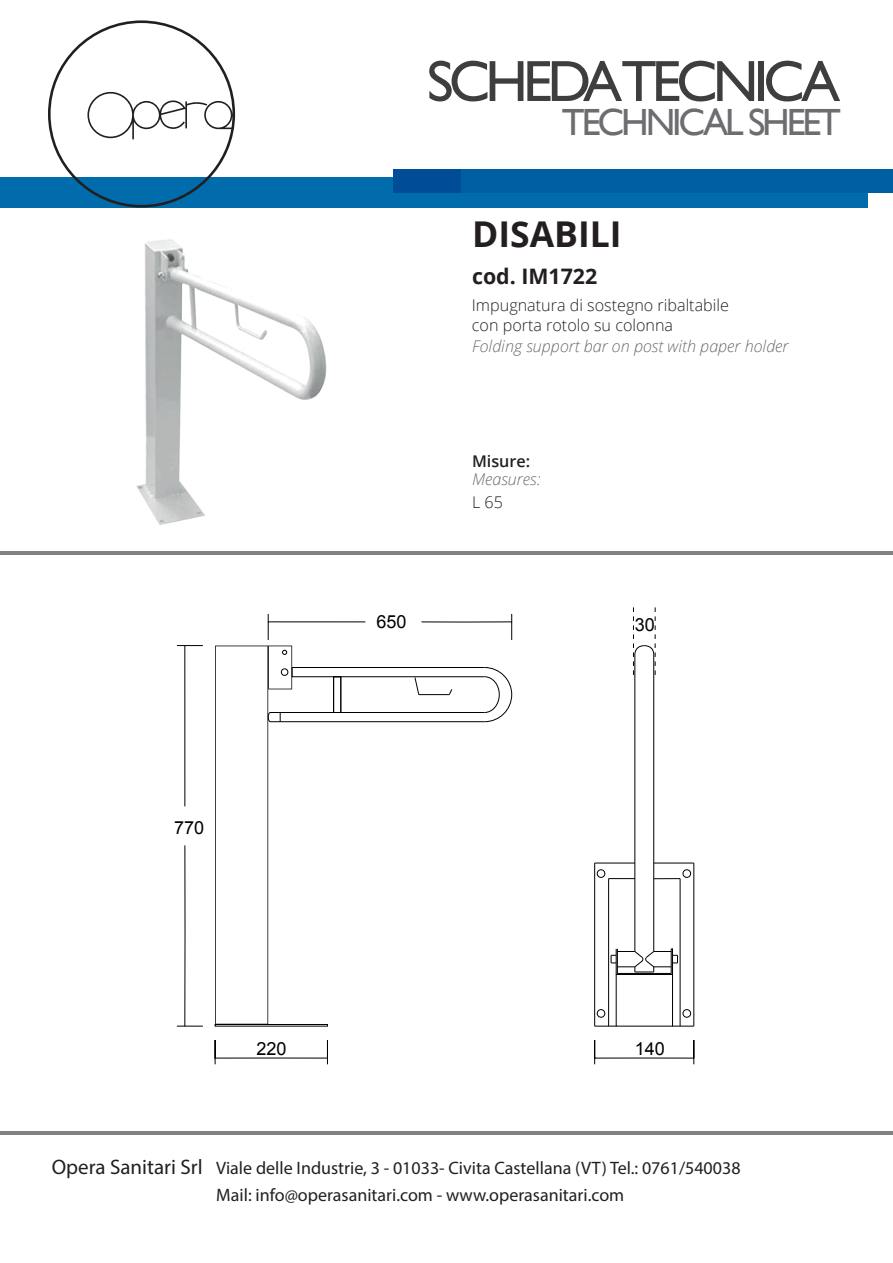
<style>
.page{position:relative;width:893px;height:1263px;background:#fff}
.page>*{position:absolute;margin:0;border:0;box-sizing:border-box;transform-origin:0 0}
.t1{font:58.35px "Gill Sans";letter-spacing:-.085em;color:#3e3e3f}
.t2{font:37.95px "Gill Sans";letter-spacing:-.085em;color:#6c6d70}
.t3{font:700 35.55px "Open Sans";color:#231f20}
.t4{font:700 21.3px "Open Sans";color:#231f20}
.t5{font:21px "Myriad Pro";color:#231f20}
.t6{font:18px/27px "Myriad Pro";color:#231f20}
.t7{font:18px "Arial";color:#000001}
.t8{font:300 16.2px/19.4px "Open Sans";color:#231f20}
.t9{font:italic 300 16.2px "Open Sans";color:#6c6d70}
.t10{font:600 16.2px "Open Sans";color:#231f20}
</style>
<div class="page">
<div style="left:0;top:177px;width:868px;height:31px;background:#006cac"></div>
<div style="left:393px;top:169px;width:500px;height:24px;background:#005fa3"></div>
<div style="left:393px;top:169px;width:67px;height:24px;background:#004c97"></div>
<hr style="left:0;top:1131px;width:893px;height:3px;background:#808285">
<hr style="left:0;top:551px;width:893px;height:3px;background:#808285">
<svg style="left:48px;top:20px;width:187px;height:188px"></svg>
<img style="left:136px;top:239px;width:191px;height:286px">
<hr style="left:653px;top:654px;width:1px;height:297px;background:#000001">
<hr style="left:634px;top:654px;width:1px;height:297px;background:#000001">
<svg style="left:615px;top:956px;width:63px;height:19px"></svg>
<div style="left:616px;top:974px;width:57px;height:52px;border:1px solid #000001"></div>
<svg style="left:595px;top:1026px;width:21px;height:1px"></svg>
<svg style="left:672px;top:1026px;width:22px;height:1px"></svg>
<hr style="left:594px;top:863px;width:1px;height:163px;background:#000001">
<hr style="left:608px;top:879px;width:1px;height:147px;background:#000001">
<hr style="left:680px;top:879px;width:1px;height:147px;background:#000001">
<hr style="left:693px;top:863px;width:1px;height:163px;background:#000001">
<hr style="left:595px;top:863px;width:40px;height:1px;background:#000001">
<svg style="left:609px;top:878px;width:26px;height:1px"></svg>
<hr style="left:654px;top:863px;width:40px;height:1px;background:#000001">
<svg style="left:654px;top:878px;width:26px;height:1px"></svg>
<div style="left:597px;top:869px;width:8px;height:8px;border:1px solid #000001;border-radius:50%"></div>
<div style="left:683px;top:869px;width:8px;height:8px;border:1px solid #000001;border-radius:50%"></div>
<div style="left:597px;top:1009px;width:8px;height:8px;border:1px solid #000001;border-radius:50%"></div>
<div style="left:683px;top:1009px;width:8px;height:8px;border:1px solid #000001;border-radius:50%"></div>
<div style="left:215px;top:1024px;width:113px;height:2px;border:1px solid #000001"></div>
<svg style="left:594px;top:1040px;width:100px;height:25px"></svg>
<svg style="left:215px;top:1040px;width:113px;height:25px"></svg>
<svg style="left:215px;top:614px;width:297px;height:410px"></svg>
<svg style="left:177px;top:645px;width:26px;height:162px"></svg>
<svg style="left:177px;top:845px;width:26px;height:182px"></svg>
<svg style="left:633px;top:607px;width:23px;height:68px"></svg>
<div style="left:606px;top:909px;width:102px;height:102px;border:8px solid #231f20;border-radius:50%"></div>
<svg style="left:612px;top:942px;width:92px;height:14px"></svg>
<p class="t7" style="left:174px;top:816px;width:32px">770</p>
<h1 class="t1" style="left:427px;top:47px;width:415px">SCHEDA TECNICA</h1>
<h2 class="t2" style="left:562px;top:100px;width:281px">TECHNICAL SHEET</h2>
<h3 class="t3" style="left:472px;top:209px;width:151px">DISABILI</h3>
<p class="t4" style="left:472px;top:261px;width:127px">cod. IM1722</p>
<p class="t8" style="left:472px;top:295px;width:259px">Impugnatura di sostegno ribaltabile con porta rotolo su colonna</p>
<p class="t9" style="left:472px;top:335px;width:318px">Folding support bar on post with paper holder</p>
<p class="t10" style="left:472px;top:450px;width:60px">Misure:</p>
<p class="t9" style="left:472px;top:467px;width:70px">Measures:</p>
<p class="t8" style="left:472px;top:492px;width:32px">L 65</p>
<p class="t7" style="left:376px;top:609px;width:32px">650</p>
<p class="t7" style="left:635px;top:613px;width:22px">30</p>
<p class="t7" style="left:256px;top:1037px;width:32px">220</p>
<p class="t7" style="left:635px;top:1037px;width:32px">140</p>
<p class="t5" style="left:52px;top:1154px;width:153px">Opera Sanitari Srl</p>
<p class="t6" style="left:216px;top:1154px;width:526px">Viale delle Industrie, 3 - 01033- Civita Castellana (VT) Tel.: 0761/540038<br>Mail: info@operasanitari.com - www.operasanitari.com</p>
</div>
